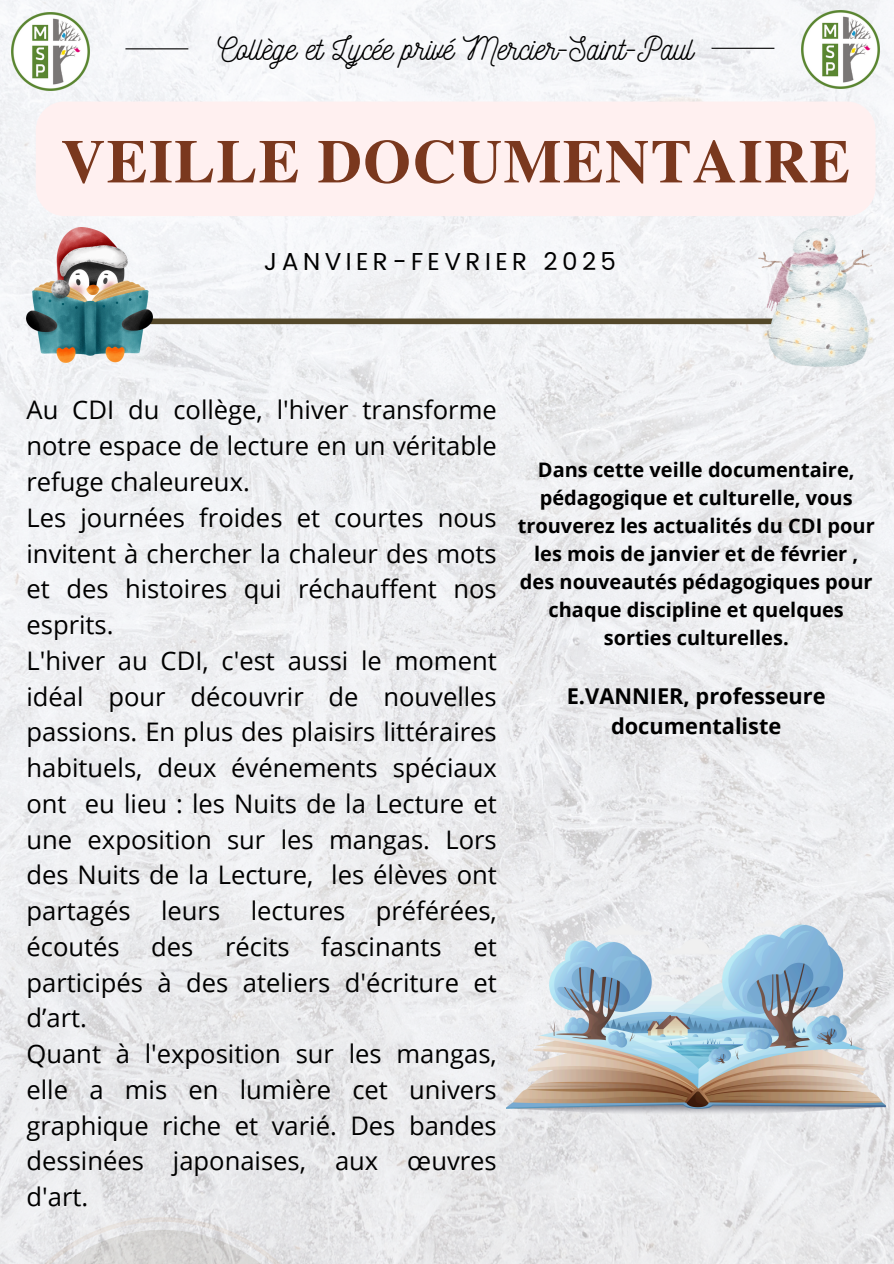
<style>
.page{position:relative;width:894px;height:1264px;background:#fff}
.page>*{position:absolute;margin:0;border:0;box-sizing:border-box;transform-origin:0 0}
.t1{font:700 61.35px "Te X Gyre Termes";letter-spacing:.02em;color:#7a381e}
.t2{font:32.1px "Nickainley";color:#000}
.t3{font:25.5px/35.7px "Open Sans";color:#000}
.t4{font:24.45px "Poppins";letter-spacing:.18em;color:#000}
.t5{font:700 21.75px/29.2px "Open Sans";color:#000;text-align:center}
.t6{font:700 19.95px/27.9px "Open Sans";color:#000;text-align:center}
</style>
<div class="page">
<img style="left:0;top:0;width:893px;height:1263px">
<hr style="left:125px;top:48px;width:63px;height:1px;background:#000">
<hr style="left:711px;top:48px;width:63px;height:1px;background:#000">
<div style="left:52px;top:318px;width:789px;height:6px;background:#54482a"></div>
<svg style="left:0;top:1217px;width:335px;height:46px;background:#e0e0e1"></svg>
<img style="left:11px;top:12px;width:78px;height:78px">
<img style="left:801px;top:10px;width:77px;height:78px">
<img style="left:506px;top:920px;width:379px;height:195px">
<img style="left:26px;top:228px;width:126px;height:135px">
<img style="left:758px;top:229px;width:117px;height:137px">
<div style="left:36px;top:101px;width:839px;height:115px;background:#fff0f0;border-radius:29px"></div>
<h1 class="t2" style="left:218px;top:28px;width:477px">Collège et Lycée privé Mercier-Saint-Paul</h1>
<h2 class="t1" style="left:61px;top:114px;width:790px">VEILLE DOCUMENTAIRE</h2>
<p class="t4" style="left:264px;top:247px;width:353px">JANVIER-FEVRIER 2025</p>
<p class="t3" style="left:26px;top:392px;width:471px">Au CDI du collège, l'hiver transforme notre espace de lecture en un véritable refuge chaleureux.<br>Les journées froides et courtes nous invitent à chercher la chaleur des mots et des histoires qui réchauffent nos esprits.<br>L'hiver au CDI, c'est aussi le moment idéal pour découvrir de nouvelles passions. En plus des plaisirs littéraires habituels, deux événements spéciaux ont eu lieu : les Nuits de la Lecture et une exposition sur les mangas. Lors des Nuits de la Lecture, les élèves ont partagés leurs lectures préférées, écoutés des récits fascinants et participés à des ateliers d'écriture et d’art.<br>Quant à l'exposition sur les mangas, elle a mis en lumière cet univers graphique riche et varié. Des bandes dessinées japonaises, aux œuvres d'art.</p>
<p class="t6" style="left:517px;top:455px;width:358px">Dans cette veille documentaire, pédagogique et culturelle, vous trouverez les actualités du CDI pour les mois de janvier et de février , des nouveautés pédagogiques pour chaque discipline et quelques sorties culturelles.</p>
<p class="t5" style="left:566px;top:681px;width:260px">E.VANNIER, professeure documentaliste</p>
</div>
